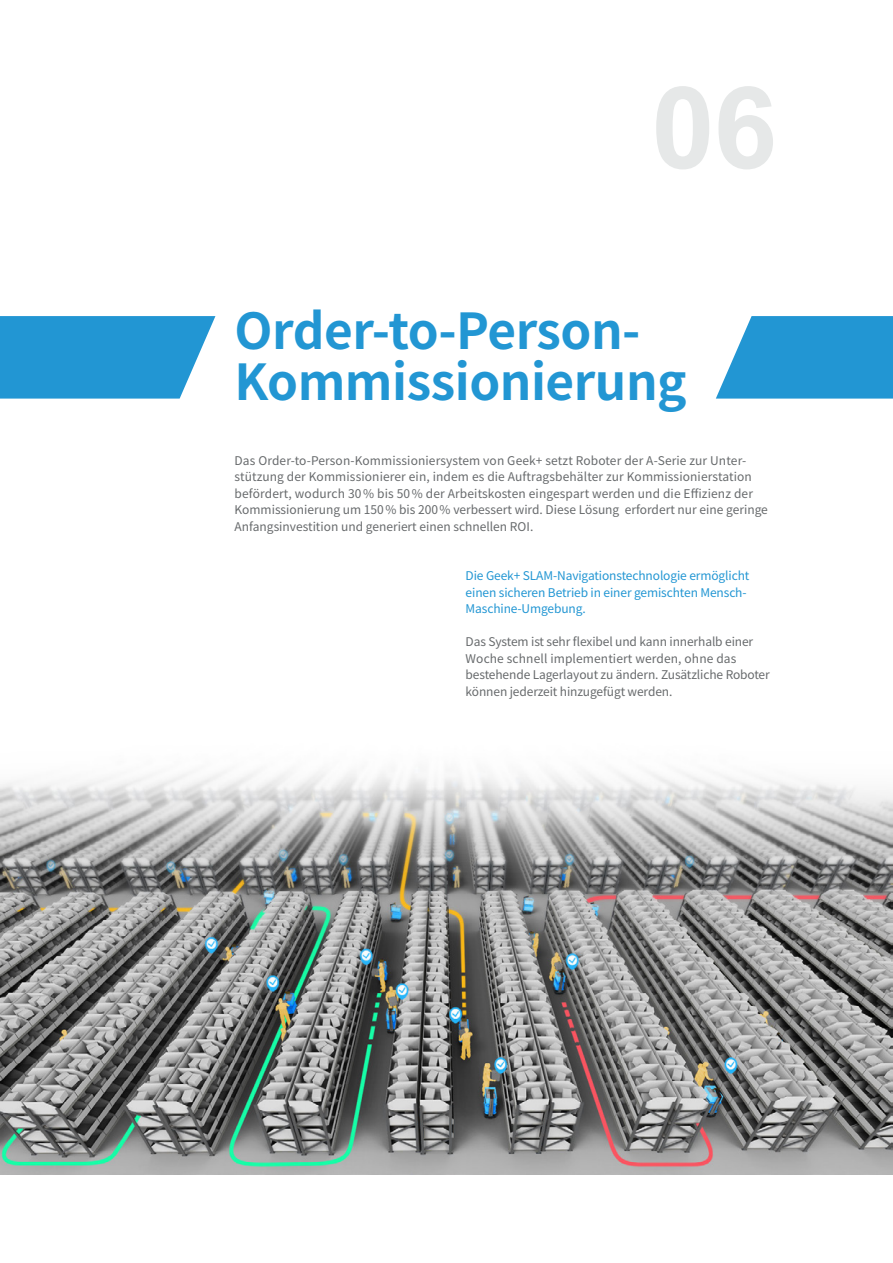
<style>
.page{position:relative;width:893px;height:1263px;background:#fff}
.page>*{position:absolute;margin:0;border:0;box-sizing:border-box;transform-origin:0 0}
.t1{font:700 114px "Arial";color:#e6e8e8}
.t2{font:700 49.5px/51px "Source Han Sans CN";letter-spacing:-.01em;color:#2296d3}
.t3{font:12px/16.5px "Source Han Sans CN";color:#676a6c}
.t4{font:12px/16.5px "Source Han Sans CN";letter-spacing:-.01em;color:#2296d3}
</style>
<div class="page">
<img style="left:0;top:772px;width:893px;height:402px">
<svg style="left:0;top:316px;width:215px;height:83px"></svg>
<svg style="left:716px;top:316px;width:177px;height:83px"></svg>
<h1 class="t1" style="left:651px;top:53px;width:127px">06</h1>
<h2 class="t2" style="left:235px;top:306px;width:454px">Order-to-Person-<br>Kommissionierung</h2>
<p class="t3" style="left:235px;top:452px;width:535px">Das Order-to-Person-Kommissioniersystem von Geek+ setzt Roboter der A-Serie zur Unter&shy;stützung der Kommissionierer ein, indem es die Auftragsbehälter zur Kommissionierstation befördert, wodurch 30% bis 50% der Arbeitskosten eingespart werden und die Effizienz der Kommissionierung um 150% bis 200% verbessert wird. Diese Lösung erfordert nur eine geringe Anfangsinvestition und generiert einen schnellen ROI.</p>
<p class="t4" style="left:466px;top:568px;width:285px">Die Geek+ SLAM-Navigationstechnologie ermöglicht einen sicheren Betrieb in einer gemischten Mensch-<br>Maschine-Umgebung.</p>
<p class="t3" style="left:466px;top:634px;width:306px">Das System ist sehr flexibel und kann innerhalb einer Woche schnell implementiert werden, ohne das bestehende Lagerlayout zu ändern. Zusätzliche Roboter können jederzeit hinzugefügt werden.</p>
</div>
